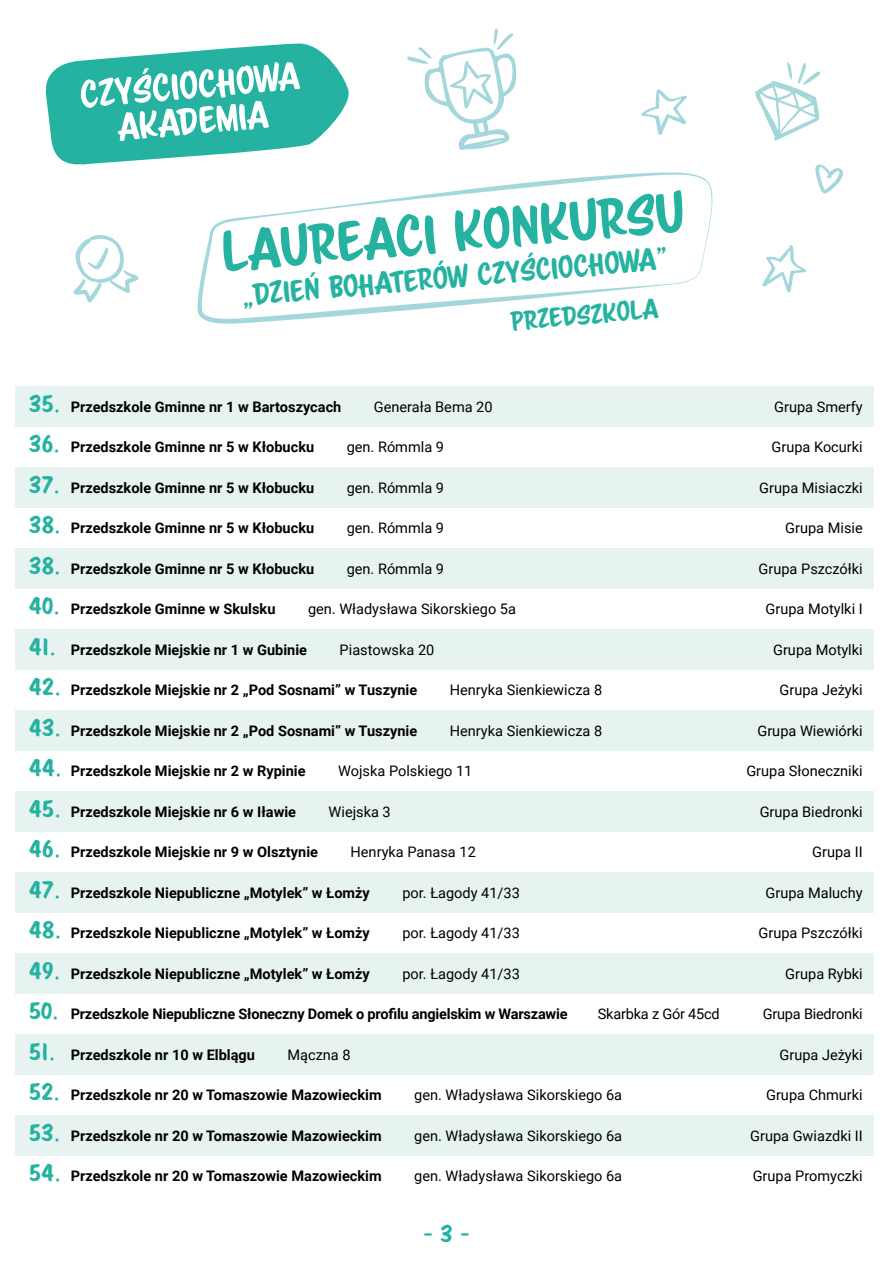
<style>
.page{position:relative;width:893px;height:1263px;background:#fff}
.page>*{position:absolute;margin:0;border:0;box-sizing:border-box;transform-origin:0 0}
.t1{font:49.8px "Scriptorama Markdown JF";color:#25b2a1}
.t2{font:27px "Scriptorama Markdown JF";color:#25b2a1}
.t3{font:24px "Scriptorama Markdown JF";color:#25b2a1}
.t4{font:21px "Scriptorama Markdown JF";color:#25b2a1}
.t5{font:700 14.55px "Roboto";color:#000}
.t6{font:14.55px "Roboto";color:#000}
.s1{font-family:"Scriptorama Markdown JF";font-weight:400;font-size:21px;color:#25b2a1}
</style>
<div class="page">
<div style="left:15px;top:791px;width:858px;height:41px;background:#e6f3f0"></div>
<div style="left:15px;top:872px;width:858px;height:41px;background:#e6f3f0"></div>
<div style="left:15px;top:953px;width:858px;height:41px;background:#e6f3f0"></div>
<div style="left:15px;top:1034px;width:858px;height:41px;background:#e6f3f0"></div>
<div style="left:15px;top:1115px;width:858px;height:40px;background:#e6f3f0"></div>
<div style="left:15px;top:387px;width:858px;height:40px;background:#e6f3f0"></div>
<div style="left:15px;top:468px;width:858px;height:40px;background:#e6f3f0"></div>
<div style="left:15px;top:548px;width:858px;height:41px;background:#e6f3f0"></div>
<div style="left:15px;top:629px;width:858px;height:41px;background:#e6f3f0"></div>
<div style="left:15px;top:710px;width:858px;height:41px;background:#e6f3f0"></div>
<svg style="left:755px;top:62px;width:65px;height:79px"></svg>
<svg style="left:762px;top:245px;width:45px;height:48px"></svg>
<svg style="left:815px;top:164px;width:28px;height:30px"></svg>
<svg style="left:197px;top:172px;width:516px;height:152px"></svg>
<svg style="left:641px;top:89px;width:46px;height:46px"></svg>
<svg style="left:407px;top:28px;width:110px;height:122px"></svg>
<svg style="left:73px;top:235px;width:66px;height:68px"></svg>
<svg style="left:45px;top:43px;width:304px;height:122px"></svg>
<h1 class="t1" style="left:219px;top:220px;width:466px;rotate:-5deg">Laureaci konkursu</h1>
<h3 class="t3" style="left:509px;top:306px;width:149px;rotate:-5deg">przedszkola</h3>
<h2 class="t2" style="left:240px;top:278px;width:429px;rotate:-5deg">„Dzień bohaterów Czyściochowa”</h2>
<p class="t5" style="left:29px;top:396px;width:314px"><span class="s1">35.</span> Przedszkole Gminne nr 1 w Bartoszycach</p>
<p class="t6" style="left:374px;top:396px;width:120px">Generała Bema 20</p>
<p class="t6" style="left:774px;top:396px;width:90px">Grupa Smerfy</p>
<p class="t5" style="left:29px;top:437px;width:287px"><span class="s1">36.</span> Przedszkole Gminne nr 5 w Kłobucku</p>
<p class="t6" style="left:347px;top:437px;width:99px">gen. Rómmla 9</p>
<p class="t6" style="left:771px;top:437px;width:93px">Grupa Kocurki</p>
<p class="t5" style="left:29px;top:477px;width:287px"><span class="s1">37.</span> Przedszkole Gminne nr 5 w Kłobucku</p>
<p class="t6" style="left:347px;top:477px;width:99px">gen. Rómmla 9</p>
<p class="t6" style="left:759px;top:477px;width:105px">Grupa Misiaczki</p>
<p class="t5" style="left:29px;top:518px;width:287px"><span class="s1">38.</span> Przedszkole Gminne nr 5 w Kłobucku</p>
<p class="t6" style="left:347px;top:518px;width:99px">gen. Rómmla 9</p>
<p class="t6" style="left:785px;top:518px;width:79px">Grupa Misie</p>
<p class="t5" style="left:29px;top:558px;width:287px"><span class="s1">38.</span> Przedszkole Gminne nr 5 w Kłobucku</p>
<p class="t6" style="left:347px;top:558px;width:99px">gen. Rómmla 9</p>
<p class="t6" style="left:759px;top:558px;width:106px">Grupa Pszczółki</p>
<p class="t5" style="left:29px;top:599px;width:248px"><span class="s1">40.</span> Przedszkole Gminne w Skulsku</p>
<p class="t6" style="left:308px;top:599px;width:210px">gen. Władysława Sikorskiego 5a</p>
<p class="t6" style="left:766px;top:599px;width:99px">Grupa Motylki I</p>
<p class="t5" style="left:29px;top:639px;width:280px"><span class="s1">41.</span> Przedszkole Miejskie nr 1 w Gubinie</p>
<p class="t6" style="left:340px;top:639px;width:96px">Piastowska 20</p>
<p class="t6" style="left:773px;top:639px;width:91px">Grupa Motylki</p>
<p class="t5" style="left:29px;top:680px;width:390px"><span class="s1">42.</span> Przedszkole Miejskie nr 2 „Pod Sosnami” w Tuszynie</p>
<p class="t6" style="left:450px;top:680px;width:154px">Henryka Sienkiewicza 8</p>
<p class="t6" style="left:779px;top:680px;width:85px">Grupa Jeżyki</p>
<p class="t5" style="left:29px;top:720px;width:390px"><span class="s1">43.</span> Przedszkole Miejskie nr 2 „Pod Sosnami” w Tuszynie</p>
<p class="t6" style="left:450px;top:720px;width:154px">Henryka Sienkiewicza 8</p>
<p class="t6" style="left:757px;top:720px;width:107px">Grupa Wiewiórki</p>
<p class="t5" style="left:29px;top:761px;width:278px"><span class="s1">44.</span> Przedszkole Miejskie nr 2 w Rypinie</p>
<p class="t6" style="left:338px;top:761px;width:136px">Wojska Polskiego 11</p>
<p class="t6" style="left:746px;top:761px;width:118px">Grupa Słoneczniki</p>
<p class="t5" style="left:29px;top:801px;width:269px"><span class="s1">45.</span> Przedszkole Miejskie nr 6 w Iławie</p>
<p class="t6" style="left:329px;top:801px;width:64px">Wiejska 3</p>
<p class="t6" style="left:760px;top:801px;width:105px">Grupa Biedronki</p>
<p class="t5" style="left:29px;top:842px;width:291px"><span class="s1">46.</span> Przedszkole Miejskie nr 9 w Olsztynie</p>
<p class="t6" style="left:351px;top:842px;width:127px">Henryka Panasa 12</p>
<p class="t6" style="left:812px;top:842px;width:52px">Grupa II</p>
<p class="t5" style="left:29px;top:882px;width:343px"><span class="s1">47.</span> Przedszkole Niepubliczne „Motylek” w Łomży</p>
<p class="t6" style="left:402px;top:882px;width:119px">por. Łagody 41/33</p>
<p class="t6" style="left:765px;top:882px;width:99px">Grupa Maluchy</p>
<p class="t5" style="left:29px;top:923px;width:343px"><span class="s1">48.</span> Przedszkole Niepubliczne „Motylek” w Łomży</p>
<p class="t6" style="left:402px;top:923px;width:119px">por. Łagody 41/33</p>
<p class="t6" style="left:759px;top:923px;width:106px">Grupa Pszczółki</p>
<p class="t5" style="left:29px;top:963px;width:343px"><span class="s1">49.</span> Przedszkole Niepubliczne „Motylek” w Łomży</p>
<p class="t6" style="left:402px;top:963px;width:119px">por. Łagody 41/33</p>
<p class="t6" style="left:785px;top:963px;width:79px">Grupa Rybki</p>
<p class="t5" style="left:29px;top:1004px;width:540px"><span class="s1">50.</span> Przedszkole Niepubliczne Słoneczny Domek o profilu angielskim w Warszawie</p>
<p class="t6" style="left:598px;top:1004px;width:123px">Skarbka z Gór 45cd</p>
<p class="t6" style="left:763px;top:1004px;width:102px">Grupa Biedronki</p>
<p class="t5" style="left:29px;top:1044px;width:228px"><span class="s1">51.</span> Przedszkole nr 10 w Elblągu</p>
<p class="t6" style="left:287px;top:1044px;width:65px">Mączna 8</p>
<p class="t6" style="left:779px;top:1044px;width:85px">Grupa Jeżyki</p>
<p class="t5" style="left:29px;top:1085px;width:355px"><span class="s1">52.</span> Przedszkole nr 20 w Tomaszowie Mazowieckim</p>
<p class="t6" style="left:414px;top:1085px;width:210px">gen. Władysława Sikorskiego 6a</p>
<p class="t6" style="left:766px;top:1085px;width:98px">Grupa Chmurki</p>
<p class="t5" style="left:29px;top:1125px;width:355px"><span class="s1">53.</span> Przedszkole nr 20 w Tomaszowie Mazowieckim</p>
<p class="t6" style="left:414px;top:1125px;width:210px">gen. Władysława Sikorskiego 6a</p>
<p class="t6" style="left:750px;top:1125px;width:114px">Grupa Gwiazdki II</p>
<p class="t5" style="left:29px;top:1166px;width:355px"><span class="s1">54.</span> Przedszkole nr 20 w Tomaszowie Mazowieckim</p>
<p class="t6" style="left:414px;top:1166px;width:210px">gen. Władysława Sikorskiego 6a</p>
<p class="t6" style="left:753px;top:1166px;width:112px">Grupa Promyczki</p>
<h3 class="t4" style="left:423px;top:1220px;width:48px">- 3 -</h3>
</div>
